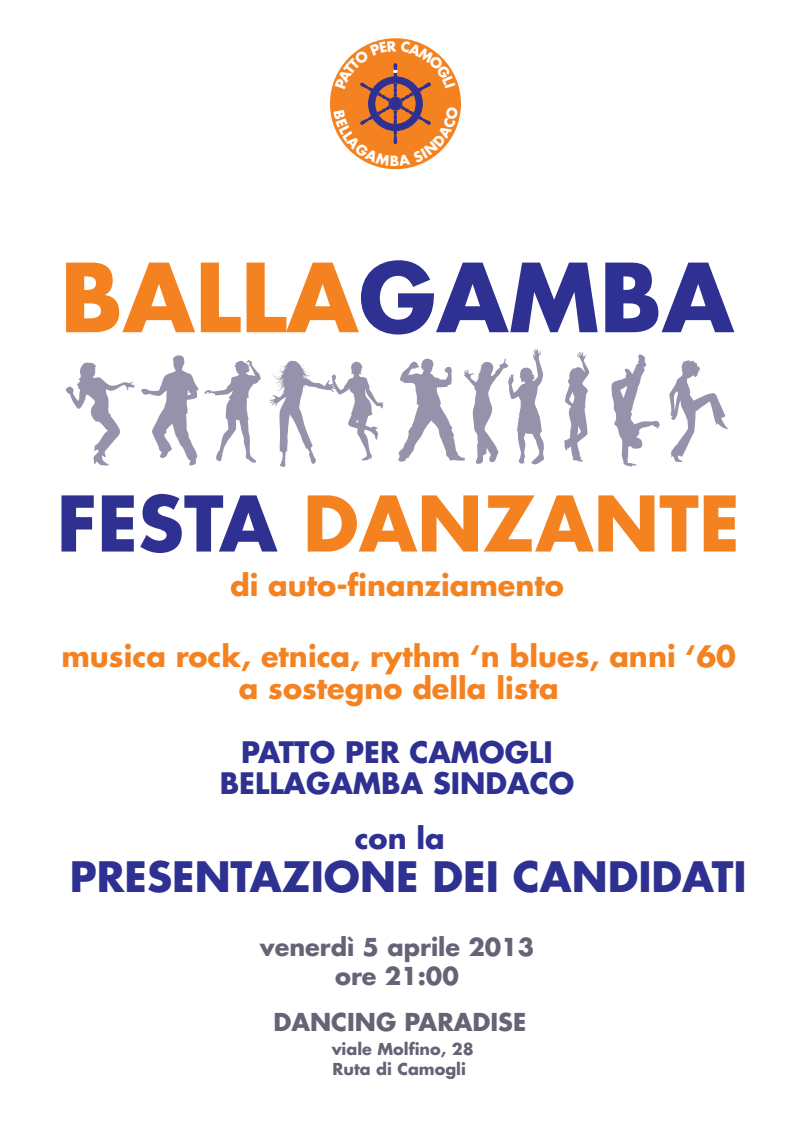
<style>
.page{position:relative;width:794px;height:1134px;background:#fff}
.page>*{position:absolute;margin:0;border:0;box-sizing:border-box;transform-origin:0 0}
.t1{font:700 92.36px "Futura";color:#f58220}
.t2{font:700 74.48px "Futura";color:#f58220}
.t3{font:700 40.8px "Futura";color:#2e3092}
.t4{font:700 28.8px "Futura";color:#f58220}
.t5{font:700 28.8px "Futura";color:#2e3092}
.t6{font:700 24px "Futura";color:#656476}
.t7{font:700 16px "Futura";color:#656476}
.s1{color:#2e3092}
</style>
<div class="page">
<svg style="left:611px;top:354px;width:49px;height:113px"></svg>
<svg style="left:66px;top:355px;width:195px;height:111px"></svg>
<svg style="left:269px;top:361px;width:114px;height:106px"></svg>
<svg style="left:398px;top:349px;width:146px;height:115px"></svg>
<svg style="left:564px;top:351px;width:25px;height:111px"></svg>
<svg style="left:669px;top:360px;width:59px;height:102px"></svg>
<svg style="left:329px;top:37px;width:133px;height:133px"></svg>
<svg style="left:333px;top:41px;width:125px;height:125px"></svg>
<p class="t1" style="left:60px;top:236px;width:675px">BALLA<span class="s1">GAMBA</span></p>
<p class="t2" style="left:57px;top:474px;width:684px"><span class="s1">FESTA</span> DANZANTE</p>
<p class="t4" style="left:230px;top:566px;width:335px">di auto-finanziamento</p>
<p class="t4" style="left:61px;top:637px;width:676px">musica rock, etnica, rythm ‘n blues, anni ‘60</p>
<p class="t4" style="left:239px;top:669px;width:321px">a sostegno della lista</p>
<p class="t5" style="left:241px;top:733px;width:313px">PATTO PER CAMOGLI</p>
<p class="t5" style="left:220px;top:763px;width:356px">BELLAGAMBA SINDACO</p>
<p class="t5" style="left:355px;top:818px;width:92px">con la</p>
<p class="t3" style="left:70px;top:850px;width:678px">PRESENTAZIONE DEI CANDIDATI</p>
<p class="t6" style="left:260px;top:931px;width:276px">venerdì 5 aprile 2013</p>
<p class="t6" style="left:335px;top:960px;width:125px">ore 21:00</p>
<p class="t6" style="left:273px;top:1006px;width:254px">DANCING PARADISE</p>
<p class="t7" style="left:332px;top:1038px;width:143px">viale Molfino, 28</p>
<p class="t7" style="left:333px;top:1058px;width:135px">Ruta di Camogli</p>
</div>
